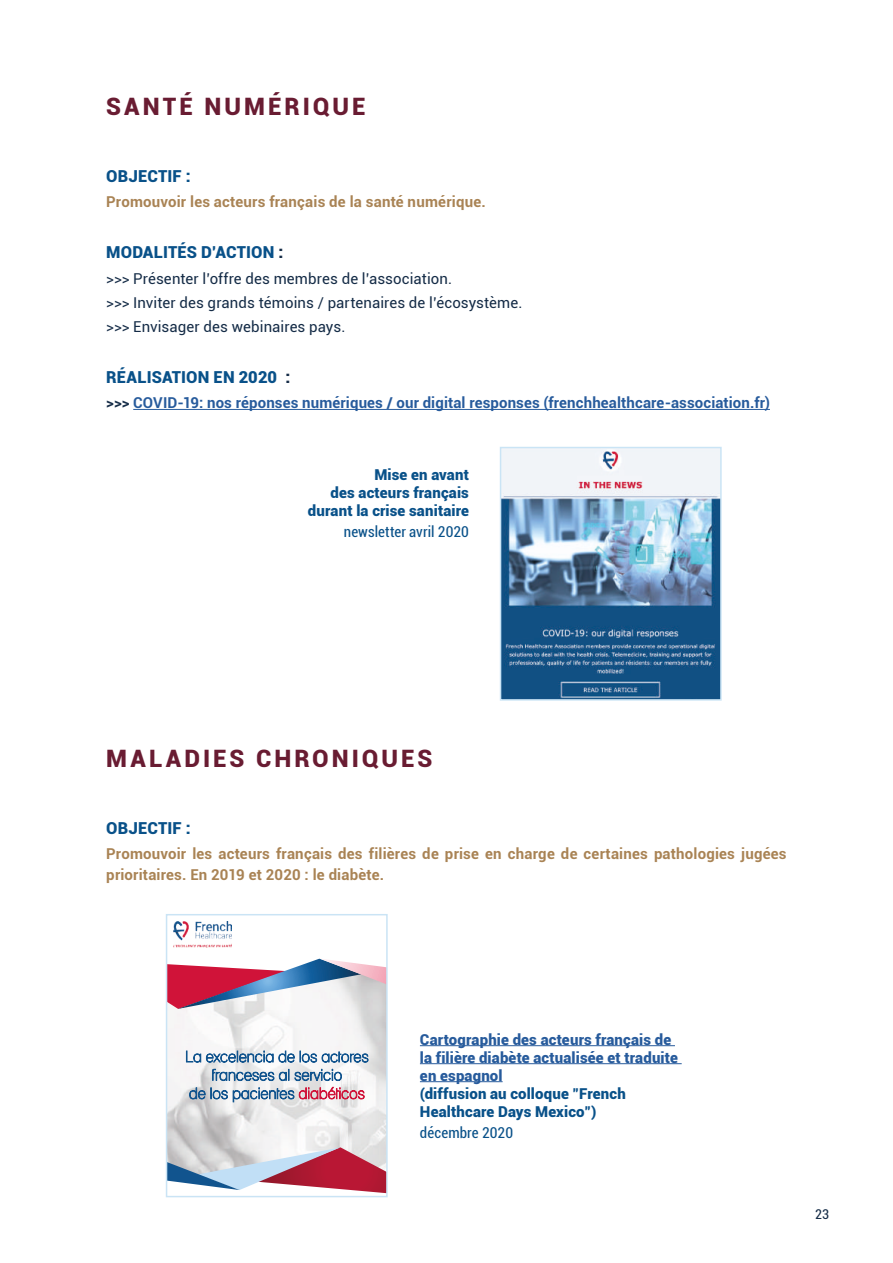
<style>
.page{position:relative;width:893px;height:1263px;background:#fff}
.page>*{position:absolute;margin:0;border:0;box-sizing:border-box;transform-origin:0 0}
.t1{font:900 24px "Roboto";letter-spacing:.125em;color:#691c32}
.t2{font:900 16.5px "Roboto";letter-spacing:.01em;color:#095189}
.t3{font:condensed 15.3px/18.3px "Lane";letter-spacing:.005em;color:#11548e;text-align:center}
.t4{font:700 15px/21px "Roboto";letter-spacing:.01em;color:#a98354}
.t5{font:15px/24px "Roboto";letter-spacing:.005em;color:#152c47}
.t6{font:900 15px/18px "Roboto";letter-spacing:.01em;color:#095189;text-align:right}
.t7{font:700 15px "Roboto";letter-spacing:.01em;color:#275b9c}
.t8{font:900 15px/18px "Roboto";letter-spacing:.01em;color:#275b9c}
.t9{font:condensed 15px "Roboto";letter-spacing:.005em;color:#095189}
.t10{font:condensed 13.5px "Roboto";color:#152c47}
.s1{color:#152c47}
.s2{color:#d01339}
</style>
<div class="page">
<hr style="left:133px;top:409px;width:637px;height:1px;background:#275b9c">
<img style="left:503px;top:450px;width:216px;height:248px">
<div style="left:500px;top:447px;width:222px;height:254px;border:2px solid #cae4f5"></div>
<img style="left:169px;top:1009px;width:216px;height:138px">
<svg style="left:169px;top:1147px;width:216px;height:46px"></svg>
<svg style="left:169px;top:958px;width:216px;height:51px"></svg>
<img style="left:173px;top:922px;width:59px;height:25px">
<div style="left:166px;top:914px;width:222px;height:283px;border:2px solid #cae4f5"></div>
<hr style="left:420px;top:1045px;width:255px;height:1px;background:#275b9c">
<hr style="left:420px;top:1063px;width:262px;height:1px;background:#275b9c">
<hr style="left:420px;top:1081px;width:83px;height:1px;background:#275b9c">
<h1 class="t1" style="left:106px;top:89px;width:261px">SANTÉ NUMÉRIQUE</h1>
<p class="t2" style="left:106px;top:164px;width:86px">OBJECTIF :</p>
<p class="t4" style="left:106px;top:191px;width:381px">Promouvoir les acteurs français de la santé numérique.</p>
<p class="t2" style="left:106px;top:241px;width:179px">MODALITÉS D’ACTION <span class="s1">:</span></p>
<p class="t5" style="left:106px;top:266px;width:418px">&gt;&gt;&gt; Présenter l’offre des membres de l’association.<br>&gt;&gt;&gt; Inviter des grands témoins / partenaires de l’écosystème. &gt;&gt;&gt; Envisager des webinaires pays.</p>
<p class="t2" style="left:106px;top:365px;width:185px">RÉALISATION EN 2020 <span class="s1">:</span></p>
<p class="t7" style="left:106px;top:392px;width:665px"><span class="s1">&gt;&gt;&gt;</span> COVID-19: nos réponses numériques / our digital responses (frenchhealthcare-association.fr)</p>
<p class="t6" style="left:308px;top:465px;width:163px">Mise en avant<br>des acteurs français durant la crise sanitaire</p>
<p class="t9" style="left:344px;top:521px;width:127px">newsletter avril 2020</p>
<h1 class="t1" style="left:106px;top:741px;width:328px">MALADIES CHRONIQUES</h1>
<p class="t2" style="left:106px;top:816px;width:86px">OBJECTIF :</p>
<p class="t4" style="left:106px;top:843px;width:682px">Promouvoir les acteurs français des filières de prise en charge de certaines pathologies jugées prioritaires. En 2019 et 2020 : le diabète.</p>
<p class="t3" style="left:185px;top:1047px;width:185px">La excelencia de los actores franceses al servicio<br>de los pacientes <span class="s2">diabéticos</span></p>
<p class="t8" style="left:420px;top:1030px;width:259px">Cartographie des acteurs français de la filière diabète actualisée et traduite en espagnol</p>
<p class="t6" style="left:420px;top:1084px;width:207px;text-align:left">(diffusion au colloque "French<br>Healthcare Days Mexico")</p>
<p class="t9" style="left:420px;top:1122px;width:95px">décembre 2020</p>
<p class="t10" style="left:815px;top:1205px;width:15px">23</p>
</div>
